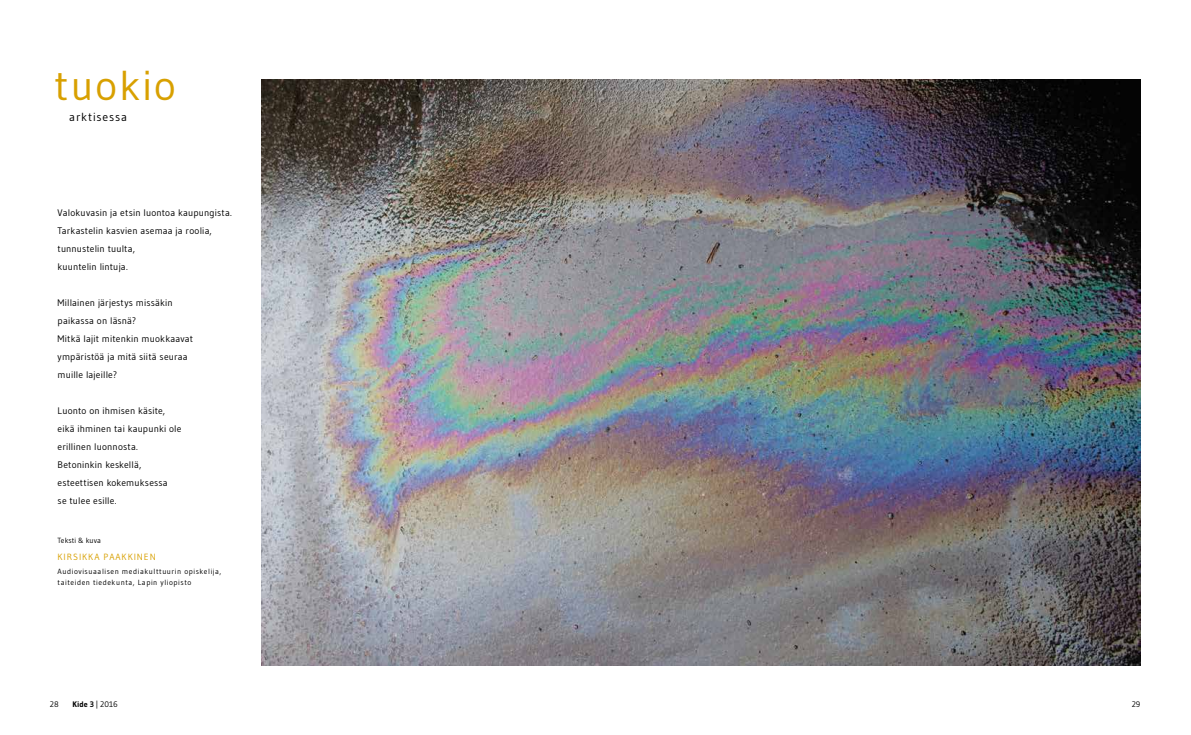
<style>
.page{position:relative;width:1191px;height:735px;background:#fff}
.page>*{position:absolute;margin:0;border:0;box-sizing:border-box;transform-origin:0 0}
.t1{font:41.8px "Gudea";letter-spacing:.05em;color:#d8a000}
.t2{font:11.7px "Gudea";letter-spacing:.075em;color:#000}
.t3{font:9.5px/18px "Gudea";letter-spacing:.02em;color:#000}
.t4{font:9px "Gudea";letter-spacing:.1em;color:#d8a000}
.t5{font:700 8px "Gudea";color:#000}
.t6{font:8px "Gudea";color:#000}
.t7{font:7.5px/11px "Gudea";letter-spacing:.075em;color:#000}
.t8{font:7.5px "Gudea";letter-spacing:.005em;color:#000}
.s1{font-weight:400}
</style>
<div class="page">
<img style="left:261px;top:79px;width:879px;height:586px">
<h1 class="t1" style="left:54px;top:60px;width:123px">tuokio</h1>
<p class="t2" style="left:69px;top:109px;width:60px">arktisessa</p>
<p class="t3" style="left:58px;top:203px;width:176px">Valokuvasin ja etsin luontoa kaupungista.<br>Tarkastelin kasvien asemaa ja roolia, tunnustelin tuulta,<br>kuuntelin lintuja.</p>
<p class="t3" style="left:58px;top:293px;width:137px">Millainen järjestys missäkin paikassa on läsnä?<br>Mitkä lajit mitenkin muokkaavat ympäristöä ja mitä siitä seuraa muille lajeille?</p>
<p class="t3" style="left:58px;top:401px;width:125px">Luonto on ihmisen käsite, eikä ihminen tai kaupunki ole erillinen luonnosta.<br>Betoninkin keskellä, esteettisen kokemuksessa<br>se tulee esille.</p>
<p class="t8" style="left:58px;top:535px;width:45px">Teksti &amp; kuva</p>
<p class="t4" style="left:58px;top:550px;width:100px">KIRSIKKA PAAKKINEN</p>
<p class="t7" style="left:58px;top:565px;width:165px">Audiovisuaalisen mediakulttuurin opiskelija, taiteiden tiedekunta, Lapin yliopisto</p>
<p class="t6" style="left:50px;top:698px;width:10px">28</p>
<p class="t5" style="left:73px;top:698px;width:47px">Kide 3 <span class="s1">| 2016</span></p>
<p class="t6" style="left:1131px;top:698px;width:10px">29</p>
</div>
